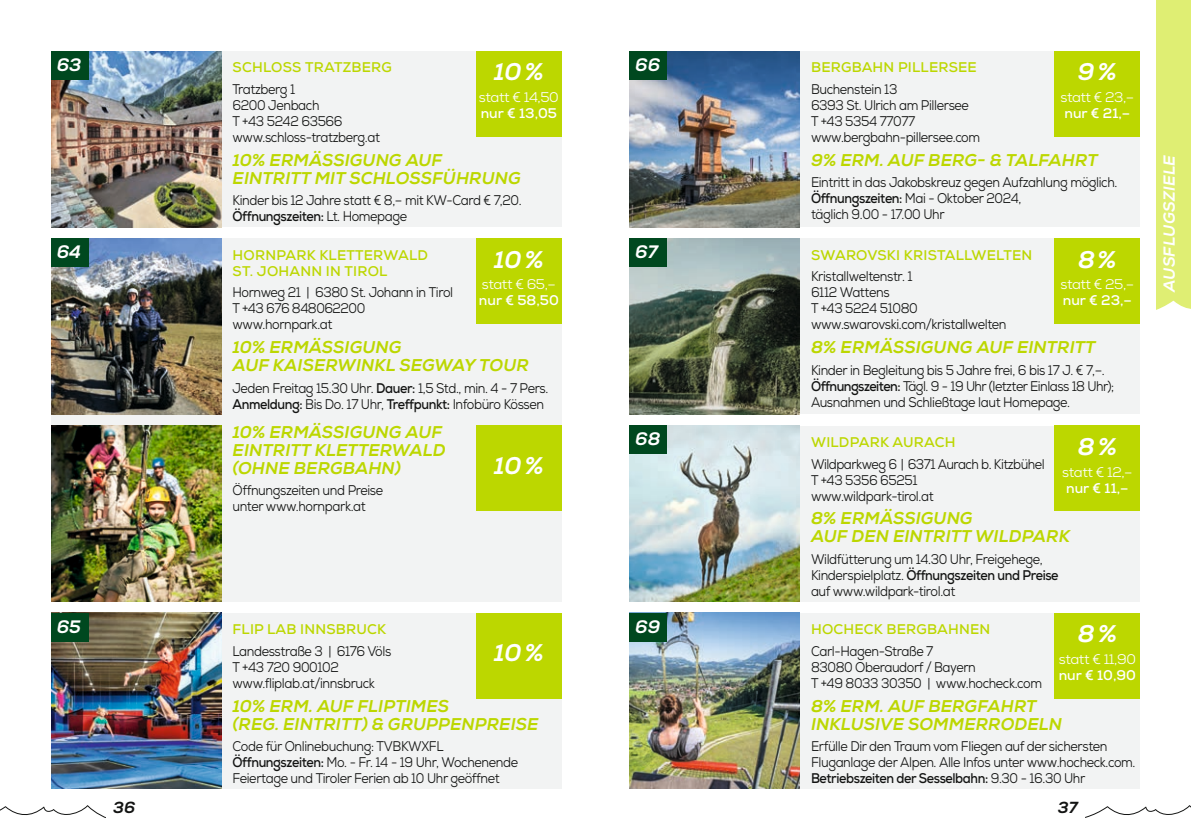
<style>
.page{position:relative;width:1191px;height:840px;background:#fff}
.page>*{position:absolute;margin:0;border:0;box-sizing:border-box;transform-origin:0 0}
.t1{font:italic 800 24px "Nexa";color:#fff}
.t2{font:italic 800 18px "Nexa";color:#fff}
.t3{font:italic 800 17px/18px "Nexa";letter-spacing:.005em;color:#bcd700}
.t4{font:italic 800 16px "Nexa";letter-spacing:.015em;color:#fff}
.t5{font:italic 800 16px "Nexa";color:#131413}
.t6{font:14px/16px "Nexa";letter-spacing:-.03em;color:#131413;scale:.9 1}
.t7{font:700 14px/16px "Nexa";letter-spacing:.015em;color:#bcd700}
.t8{font:14px "Nexa";letter-spacing:-.03em;color:#fff}
.t9{font:700 14px "Nexa";color:#fff}
.s1{font-weight:700}
</style>
<div class="page">
<svg style="left:1085px;top:805px;width:106px;height:12px"></svg>
<svg style="left:0;top:805px;width:106px;height:12px"></svg>
<div style="left:1157px;top:0;width:34px;height:311px;background:#dfee73"></div>
<svg style="left:1157px;top:300px;width:34px;height:11px"></svg>
<div style="left:221px;top:51px;width:340px;height:176px;background:#f2f3f3"></div>
<img style="left:51px;top:51px;width:170px;height:176px">
<div style="left:476px;top:51px;width:85px;height:85px;background:#bcd700"></div>
<div style="left:51px;top:51px;width:37px;height:28px;background:#00481f"></div>
<div style="left:221px;top:612px;width:340px;height:176px;background:#f2f3f3"></div>
<img style="left:51px;top:612px;width:170px;height:176px">
<div style="left:476px;top:612px;width:85px;height:85px;background:#bcd700"></div>
<div style="left:51px;top:612px;width:37px;height:29px;background:#00481f"></div>
<div style="left:51px;top:238px;width:510px;height:363px;background:#f2f3f3"></div>
<img style="left:51px;top:238px;width:170px;height:176px">
<img style="left:51px;top:425px;width:170px;height:176px">
<div style="left:476px;top:238px;width:85px;height:85px;background:#bcd700"></div>
<div style="left:476px;top:425px;width:85px;height:85px;background:#bcd700"></div>
<div style="left:51px;top:238px;width:37px;height:28px;background:#00481f"></div>
<div style="left:799px;top:238px;width:341px;height:176px;background:#f2f3f3"></div>
<img style="left:629px;top:238px;width:170px;height:176px">
<div style="left:1054px;top:238px;width:86px;height:85px;background:#bcd700"></div>
<div style="left:629px;top:238px;width:38px;height:28px;background:#00481f"></div>
<div style="left:629px;top:51px;width:511px;height:176px;background:#f2f3f3"></div>
<img style="left:629px;top:51px;width:170px;height:176px">
<div style="left:1054px;top:51px;width:86px;height:85px;background:#bcd700"></div>
<div style="left:629px;top:51px;width:38px;height:28px;background:#00481f"></div>
<div style="left:799px;top:425px;width:341px;height:176px;background:#f2f3f3"></div>
<img style="left:629px;top:425px;width:170px;height:176px">
<div style="left:1054px;top:425px;width:86px;height:85px;background:#bcd700"></div>
<div style="left:629px;top:425px;width:38px;height:29px;background:#00481f"></div>
<div style="left:629px;top:612px;width:511px;height:176px;background:#f2f3f3"></div>
<img style="left:629px;top:612px;width:170px;height:176px">
<div style="left:1054px;top:612px;width:86px;height:85px;background:#bcd700"></div>
<div style="left:629px;top:612px;width:38px;height:29px;background:#00481f"></div>
<p class="t2" style="left:57px;top:53px;width:26px">63</p>
<p class="t7" style="left:233px;top:59px;width:161px">SCHLOSS TRATZBERG</p>
<p class="t6" style="left:232px;top:81px;width:165px">Tratzberg 1<br>6200 Jenbach<br>T +43 5242 63566 www.schloss-tratzberg.at</p>
<p class="t3" style="left:232px;top:151px;width:290px">10% ERMÄSSIGUNG AUF<br>EINTRITT MIT SCHLOSSFÜHRUNG</p>
<p class="t6" style="left:232px;top:192px;width:323px">Kinder bis 12 Jahre statt € 8,– mit KW-Card € 7,20.<br><span class="s1">Öffnungszeiten:</span> Lt. Homepage</p>
<h1 class="t1" style="left:494px;top:57px;width:52px">10%</h1>
<p class="t8" style="left:479px;top:88px;width:81px">statt € 14,50</p>
<p class="t9" style="left:481px;top:104px;width:78px">nur € 13,05</p>
<p class="t2" style="left:635px;top:53px;width:27px">66</p>
<p class="t7" style="left:811px;top:59px;width:167px">BERGBAHN PILLERSEE</p>
<p class="t6" style="left:811px;top:81px;width:189px">Buchenstein 13<br>6393 St. Ulrich am Pillersee<br>T +43 5354 77077 www.bergbahn-pillersee.com</p>
<p class="t3" style="left:811px;top:151px;width:288px">9% ERM. AUF BERG- &amp; TALFAHRT</p>
<p class="t6" style="left:811px;top:174px;width:342px">Eintritt in das Jakobskreuz gegen Aufzahlung möglich.<br><span class="s1">Öffnungszeiten:</span> Mai - Oktober 2024,<br>täglich 9.00 - 17.00 Uhr</p>
<h1 class="t1" style="left:1077px;top:57px;width:41px">9%</h1>
<p class="t8" style="left:1060px;top:88px;width:75px">statt € 23,–</p>
<p class="t9" style="left:1064px;top:104px;width:67px">nur € 21,–</p>
<p class="t2" style="left:57px;top:240px;width:26px">64</p>
<p class="t7" style="left:811px;top:246px;width:223px">SWAROVSKI KRISTALLWELTEN</p>
<p class="t6" style="left:811px;top:268px;width:219px">Kristallweltenstr. 1<br>6112 Wattens<br>T +43 5224 51080 www.swarovski.com/kristallwelten</p>
<p class="t3" style="left:811px;top:338px;width:286px">8% ERMÄSSIGUNG AUF EINTRITT</p>
<p class="t6" style="left:811px;top:361px;width:338px">Kinder in Begleitung bis 5 Jahre frei, 6 bis 17 J. € 7,–.<br><span class="s1">Öffnungszeiten:</span> Tägl. 9 - 19 Uhr (letzter Einlass 18 Uhr);<br>Ausnahmen und Schließtage laut Homepage.</p>
<p class="t2" style="left:635px;top:240px;width:24px">67</p>
<p class="t7" style="left:233px;top:246px;width:197px">HORNPARK KLETTERWALD<br>ST. JOHANN IN TIROL</p>
<p class="t6" style="left:232px;top:284px;width:247px">Hornweg 21 | 6380 St. Johann in Tirol<br>T +43 676 848062200 www.hornpark.at</p>
<p class="t3" style="left:232px;top:338px;width:298px">10% ERMÄSSIGUNG<br>AUF KAISERWINKL SEGWAY TOUR</p>
<p class="t6" style="left:232px;top:379px;width:352px">Jeden Freitag 15.30 Uhr. <span class="s1">Dauer:</span> 1,5 Std., min. 4 - 7 Pers.<br><span class="s1">Anmeldung:</span> Bis Do. 17 Uhr, <span class="s1">Treffpunkt:</span> Infobüro Kössen</p>
<p class="t3" style="left:232px;top:422px;width:215px">10% ERMÄSSIGUNG AUF<br>EINTRITT KLETTERWALD (OHNE BERGBAHN)</p>
<p class="t6" style="left:232px;top:482px;width:169px">Öffnungszeiten und Preise unter www.hornpark.at</p>
<h1 class="t1" style="left:494px;top:244px;width:52px">10%</h1>
<p class="t8" style="left:482px;top:275px;width:75px">statt € 65,–</p>
<p class="t9" style="left:479px;top:291px;width:81px">nur € 58,50</p>
<h1 class="t1" style="left:1078px;top:244px;width:40px">8 %</h1>
<p class="t8" style="left:1060px;top:275px;width:75px">statt € 25,–</p>
<p class="t9" style="left:1062px;top:291px;width:71px">nur € 23,–</p>
<p class="t2" style="left:635px;top:427px;width:27px">68</p>
<p class="t7" style="left:811px;top:434px;width:146px">WILDPARK AURACH</p>
<p class="t6" style="left:811px;top:455px;width:261px">Wildparkweg 6 | 6371 Aurach b. Kitzbühel<br>T +43 5356 65251<br>www.wildpark-tirol.at</p>
<p class="t3" style="left:811px;top:509px;width:260px">8% ERMÄSSIGUNG<br>AUF DEN EINTRITT WILDPARK</p>
<p class="t6" style="left:811px;top:551px;width:277px">Wildfütterung um 14.30 Uhr, Freigehege,<br>Kinderspielplatz. <span class="s1">Öffnungszeiten und Preise </span>auf www.wildpark-tirol.at</p>
<h1 class="t1" style="left:1077px;top:431px;width:41px">8%</h1>
<p class="t8" style="left:1062px;top:462px;width:72px">statt € 12,–</p>
<p class="t9" style="left:1066px;top:478px;width:64px">nur € 11,–</p>
<h1 class="t1" style="left:494px;top:450px;width:52px">10%</h1>
<p class="t2" style="left:57px;top:615px;width:26px">65</p>
<p class="t7" style="left:233px;top:621px;width:155px">FLIP LAB INNSBRUCK</p>
<p class="t6" style="left:232px;top:642px;width:178px">Landesstraße 3 | 6176 Völs<br>T +43 720 900102 www.fliplab.at/innsbruck</p>
<p class="t3" style="left:232px;top:696px;width:307px">10% ERM. AUF FLIPTIMES<br>(REG. EINTRITT) &amp; GRUPPENPREISE</p>
<p class="t6" style="left:232px;top:738px;width:319px">Code für Onlinebuchung: TVBKWXFL<br><span class="s1">Öffnungszeiten:</span> Mo. - Fr. 14 - 19 Uhr, Wochenende<br>Feiertage und Tiroler Ferien ab 10 Uhr geöffnet</p>
<h1 class="t1" style="left:494px;top:637px;width:52px">10%</h1>
<p class="t2" style="left:635px;top:615px;width:27px">69</p>
<p class="t7" style="left:811px;top:621px;width:181px">HOCHECK BERGBAHNEN</p>
<p class="t6" style="left:811px;top:642px;width:258px">Carl-Hagen-Straße 7<br>83080 Oberaudorf / Bayern<br>T +49 8033 30350 | www.hocheck.com</p>
<p class="t3" style="left:811px;top:696px;width:253px">8% ERM. AUF BERGFAHRT<br>INKLUSIVE SOMMERRODELN</p>
<p class="t6" style="left:811px;top:738px;width:362px">Erfülle Dir den Traum vom Fliegen auf der sichersten<br>Fluganlage der Alpen. Alle Infos unter www.hocheck.com.<br><span class="s1">Betriebszeiten der Sesselbahn:</span> 9.30 - 16.30 Uhr</p>
<h1 class="t1" style="left:1077px;top:618px;width:41px">8%</h1>
<p class="t8" style="left:1059px;top:649px;width:78px">statt € 11,90</p>
<p class="t9" style="left:1058px;top:665px;width:79px">nur € 10,90</p>
<p class="t5" style="left:113px;top:797px;width:24px">36</p>
<p class="t5" style="left:1058px;top:797px;width:21px">37</p>
<p class="t4" style="left:1159px;top:292px;width:139px;rotate:-90deg">AUSFLUGSZIELE</p>
</div>
